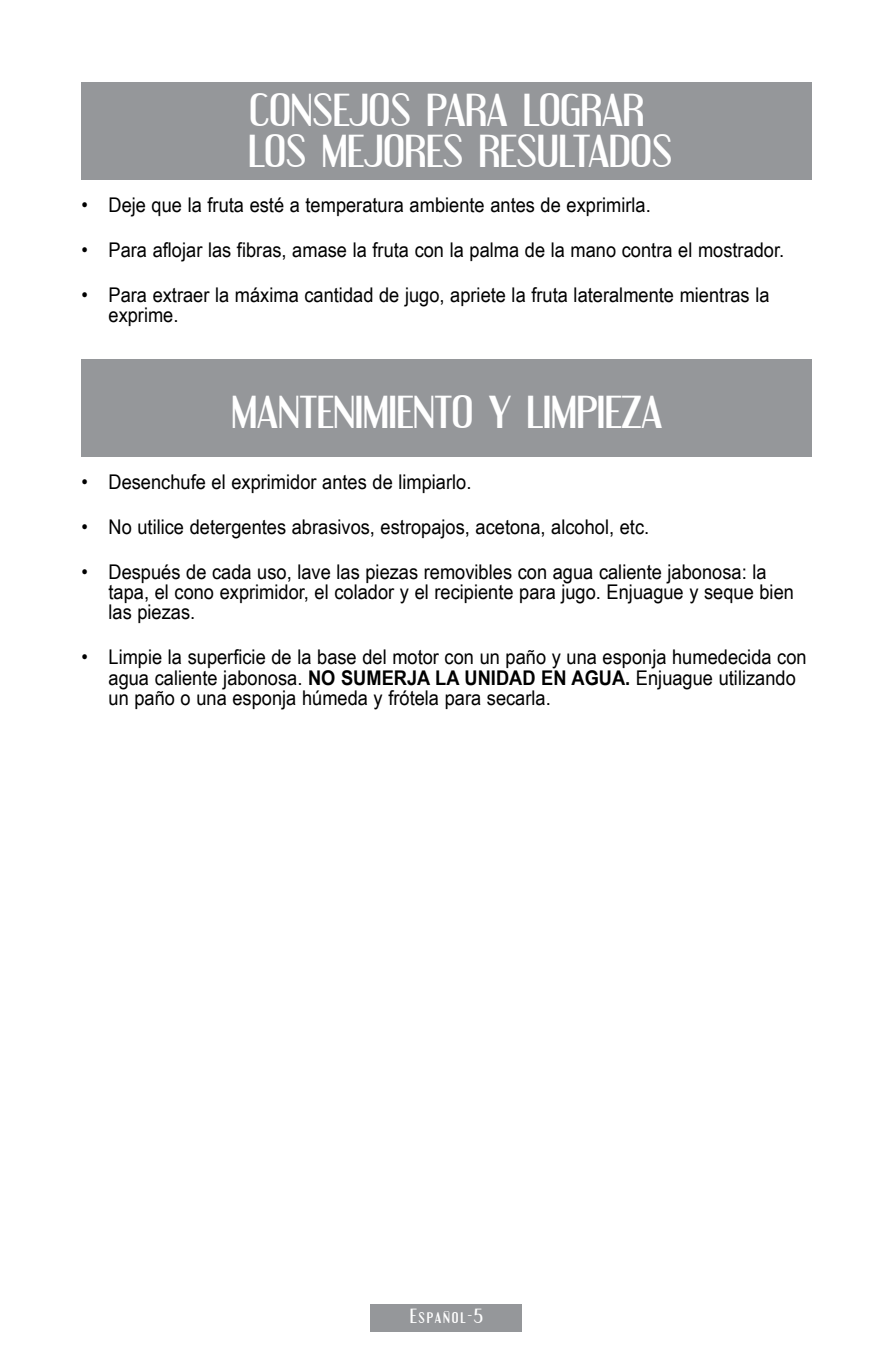
<style>
.page{position:relative;width:893px;height:1372px;background:#fff}
.page>*{position:absolute;margin:0;border:0;box-sizing:border-box;transform-origin:0 0}
.t1{font:40.5px/40.5px "Engebrechtre";color:#fff;scale:1.1 1}
.t2{font:20.25px/20.2px "Arial Narrow";color:#000;scale:1.1 1}
.t3{font:18px "Engebrechtre";letter-spacing:.1em;color:#fff}
.s1{font-weight:700}
</style>
<div class="page">
<div style="left:371px;top:1303px;width:151px;height:28px;background:#95979a"></div>
<div style="left:81px;top:83px;width:731px;height:97px;background:#95979a"></div>
<div style="left:81px;top:360px;width:731px;height:97px;background:#95979a"></div>
<h1 class="t1" style="left:248px;top:89px;width:387px">CONSEJOS PARA LOGRAR<br>LOS MEJORES RESULTADOS</h1>
<p class="t2" style="left:82px;top:194px;width:519px">• Deje que la fruta esté a temperatura ambiente antes de exprimirla.</p>
<p class="t2" style="left:82px;top:239px;width:640px">• Para aflojar las fibras, amase la fruta con la palma de la mano contra el mostrador.</p>
<p class="t2" style="left:109px;top:284px;width:602px;text-indent:-27px">• Para extraer la máxima cantidad de jugo, apriete la fruta lateralmente mientras la exprime.</p>
<h1 class="t1" style="left:232px;top:391px;width:393px">MANTENIMIENTO Y LIMPIEZA</h1>
<p class="t2" style="left:82px;top:470px;width:356px">• Desenchufe el exprimidor antes de limpiarlo.</p>
<p class="t2" style="left:82px;top:515px;width:518px">• No utilice detergentes abrasivos, estropajos, acetona, alcohol, etc.</p>
<p class="t2" style="left:109px;top:560px;width:625px;text-indent:-27px">• Después de cada uso, lave las piezas removibles con agua caliente jabonosa: la tapa, el cono exprimidor, el colador y el recipiente para jugo. Enjuague y seque bien las piezas.</p>
<p class="t2" style="left:109px;top:646px;width:636px;text-indent:-27px">• Limpie la superficie de la base del motor con un paño y una esponja humedecida con agua caliente jabonosa. <span class="s1">NO SUMERJA LA UNIDAD EN AGUA.</span> Enjuague utilizando un paño o una esponja húmeda y frótela para secarla.</p>
<p class="t3" style="left:410px;top:1305px;width:74px">Español-5</p>
</div>
